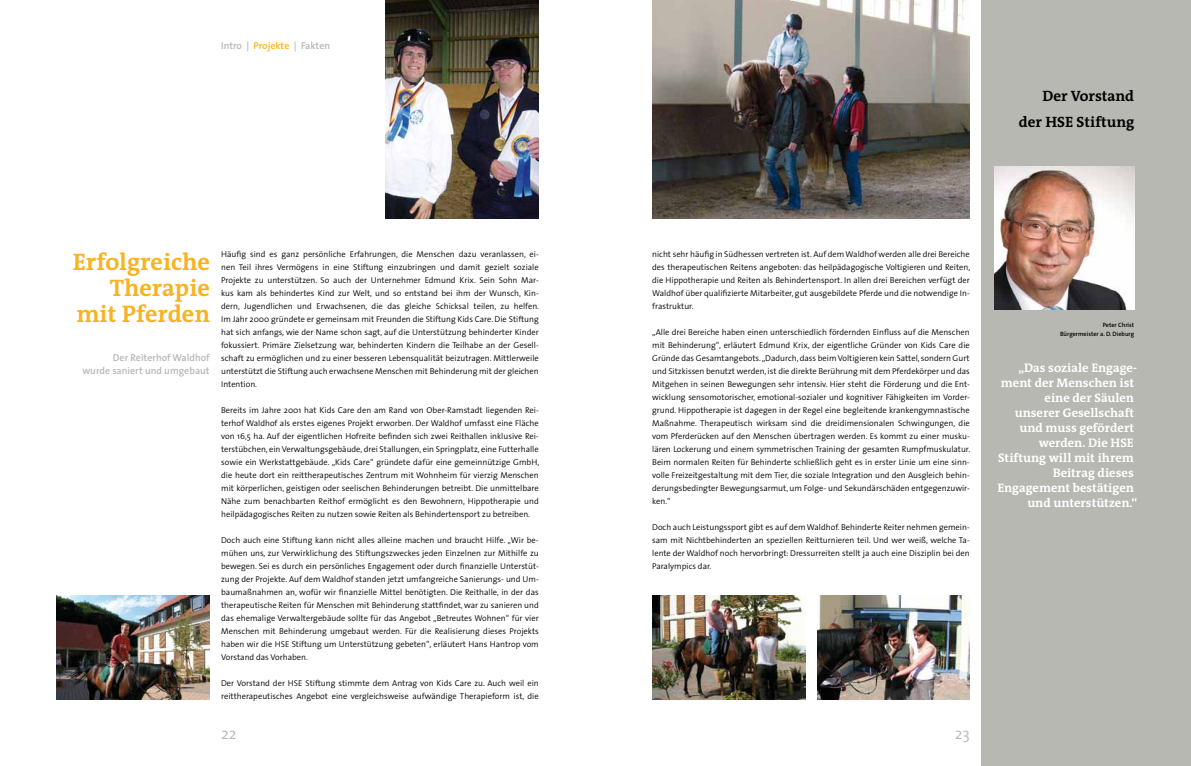
<style>
.page{position:relative;width:1191px;height:766px;background:#fff}
.page>*{position:absolute;margin:0;border:0;box-sizing:border-box;transform-origin:0 0}
.t1{font:700 24px/26px "The Antiqua B7";color:#f8b322;text-align:right}
.t2{font:300 16px "The Sans";color:#b7b8b1}
.t3{font:700 15px/26px "The Antiqua B7";color:#000;text-align:right}
.t4{font:700 12.5px/15px "The Antiqua B7";color:#fff;text-align:right}
.t5{font:600 10px/13px "The Sans";color:#b7b8b1;text-align:right}
.t6{font:300 8.5px/13px "The Sans";color:#000;text-align:justify}
.t7{font:600 6.2px/9px "The Sans";color:#000;text-align:right}
.s1{color:#f8b322}
</style>
<div class="page">
<div style="left:981px;top:0;width:210px;height:765px;background:#b7b8b1"></div>
<img style="left:386px;top:0;width:153px;height:218px">
<img style="left:817px;top:595px;width:152px;height:104px">
<img style="left:652px;top:595px;width:153px;height:104px">
<img style="left:57px;top:595px;width:153px;height:104px">
<img style="left:994px;top:166px;width:140px;height:143px">
<img style="left:652px;top:0;width:317px;height:218px">
<p class="t5" style="left:221px;top:39px;width:111px">Intro | <span class="s1">Projekte</span> | Fakten</p>
<h3 class="t3" style="left:1019px;top:84px;width:117px">Der Vorstand der HSE Stiftung</h3>
<h1 class="t1" style="left:73px;top:250px;width:139px">Erfolgreiche<br>Therapie mit Pferden</h1>
<p class="t5" style="left:82px;top:351px;width:129px">Der Reiterhof Waldhof<br>wurde saniert und umgebaut</p>
<p class="t6" style="left:221px;top:247px;width:319px">Häufig sind es ganz persönliche Erfahrungen, die Menschen dazu veranlassen, ei&shy;nen Teil ihres Vermögens in eine Stiftung einzubringen und damit gezielt soziale Projekte zu unterstützen. So auch der Unternehmer Edmund Krix. Sein Sohn Mar&shy;kus kam als behindertes Kind zur Welt, und so entstand bei ihm der Wunsch, Kin&shy;dern, Jugendlichen und Erwachsenen, die das gleiche Schicksal teilen, zu helfen.<br>Im Jahr 2000 gründete er gemeinsam mit Freunden die Stiftung Kids Care. Die Stiftung hat sich anfangs, wie der Name schon sagt, auf die Unterstützung behinderter Kinder fokussiert. Primäre Zielsetzung war, behinderten Kindern die Teilhabe an der Gesell&shy;schaft zu ermöglichen und zu einer besseren Lebensqualität beizutragen. Mittlerweile unterstützt die Stiftung auch erwachsene Menschen mit Behinderung mit der gleichen Intention.</p>
<p class="t6" style="left:221px;top:403px;width:319px">Bereits im Jahre 2001 hat Kids Care den am Rand von Ober-Ramstadt liegenden Rei&shy;terhof Waldhof als erstes eigenes Projekt erworben. Der Waldhof umfasst eine Fläche von 16,5 ha. Auf der eigentlichen Hofreite befinden sich zwei Reithallen inklusive Rei&shy;terstübchen, ein Verwaltungsgebäude, drei Stallungen, ein Springplatz, eine Futterhalle sowie ein Werkstattgebäude. „Kids Care“ gründete dafür eine gemeinnützige GmbH, die heute dort ein reittherapeutisches Zentrum mit Wohnheim für vierzig Menschen mit körperlichen, geistigen oder seelischen Behinderungen betreibt. Die unmittelbare Nähe zum benachbarten Reithof ermöglicht es den Bewohnern, Hippotherapie und heilpädagogisches Reiten zu nutzen sowie Reiten als Behindertensport zu betreiben.</p>
<p class="t6" style="left:221px;top:533px;width:319px">Doch auch eine Stiftung kann nicht alles alleine machen und braucht Hilfe. „Wir be&shy;mühen uns, zur Verwirklichung des Stiftungszweckes jeden Einzelnen zur Mithilfe zu bewegen. Sei es durch ein persönliches Engagement oder durch finanzielle Unterstüt&shy;zung der Projekte. Auf dem Waldhof standen jetzt umfangreiche Sanierungs- und Um&shy;baumaßnahmen an, wofür wir finanzielle Mittel benötigten. Die Reithalle, in der das therapeutische Reiten für Menschen mit Behinderung stattfindet, war zu sanieren und das ehemalige Verwaltergebäude sollte für das Angebot „Betreutes Wohnen“ für vier Menschen mit Behinderung umgebaut werden. Für die Realisierung dieses Projekts haben wir die HSE Stiftung um Unterstützung gebeten“, erläutert Hans Hantrop vom Vorstand das Vorhaben.</p>
<p class="t6" style="left:221px;top:676px;width:319px">Der Vorstand der HSE Stiftung stimmte dem Antrag von Kids Care zu. Auch weil ein reittherapeutisches Angebot eine vergleichsweise aufwändige Therapieform ist, die</p>
<p class="t6" style="left:652px;top:247px;width:319px">nicht sehr häufig in Südhessen vertreten ist. Auf dem Waldhof werden alle drei Bereiche des therapeutischen Reitens angeboten: das heilpädagogische Voltigieren und Reiten, die Hippotherapie und Reiten als Behindertensport. In allen drei Bereichen verfügt der Waldhof über qualifizierte Mitarbeiter, gut ausgebildete Pferde und die notwendige In&shy;frastruktur.</p>
<p class="t6" style="left:652px;top:325px;width:319px">„Alle drei Bereiche haben einen unterschiedlich fördernden Einfluss auf die Menschen mit Behinderung“, erläutert Edmund Krix, der eigentliche Gründer von Kids Care die Gründe das Gesamtangebots. „Dadurch, dass beim Voltigieren kein Sattel, sondern Gurt und Sitzkissen benutzt werden, ist die direkte Berührung mit dem Pferdekörper und das Mitgehen in seinen Bewegungen sehr intensiv. Hier steht die Förderung und die Ent&shy;wicklung sensomotorischer, emotional-sozialer und kognitiver Fähigkeiten im Vorder&shy;grund. Hippotherapie ist dagegen in der Regel eine begleitende krankengymnastische Maßnahme. Therapeutisch wirksam sind die dreidimensionalen Schwingungen, die vom Pferderücken auf den Menschen übertragen werden. Es kommt zu einer musku&shy;lären Lockerung und einem symmetrischen Training der gesamten Rumpfmuskulatur.<br>Beim normalen Reiten für Behinderte schließlich geht es in erster Linie um eine sinn&shy;volle Freizeitgestaltung mit dem Tier, die soziale Integration und den Ausgleich behin&shy;derungsbedingter Bewegungsarmut, um Folge- und Sekundärschäden entgegenzuwir&shy;ken.“</p>
<p class="t6" style="left:652px;top:520px;width:319px">Doch auch Leistungssport gibt es auf dem Waldhof. Behinderte Reiter nehmen gemein&shy;sam mit Nichtbehinderten an speziellen Reitturnieren teil. Und wer weiß, welche Ta&shy;lente der Waldhof noch hervorbringt: Dressurreiten stellt ja auch eine Disziplin bei den Paralympics dar.</p>
<h2 class="t2" style="left:221px;top:719px;width:17px">22</h2>
<h2 class="t2" style="left:954px;top:719px;width:17px">23</h2>
<p class="t7" style="left:1060px;top:320px;width:76px">Peter Christ<br>Bürgermeister a. D. Dieburg</p>
<h3 class="t4" style="left:997px;top:360px;width:141px">„Das soziale Engage&shy;ment der Menschen ist eine der Säulen<br>unserer Gesellschaft und muss gefördert werden. Die HSE<br>Stiftung will mit ihrem<br>Beitrag dieses<br>Engagement bestätigen und unterstützen.“</h3>
</div>
